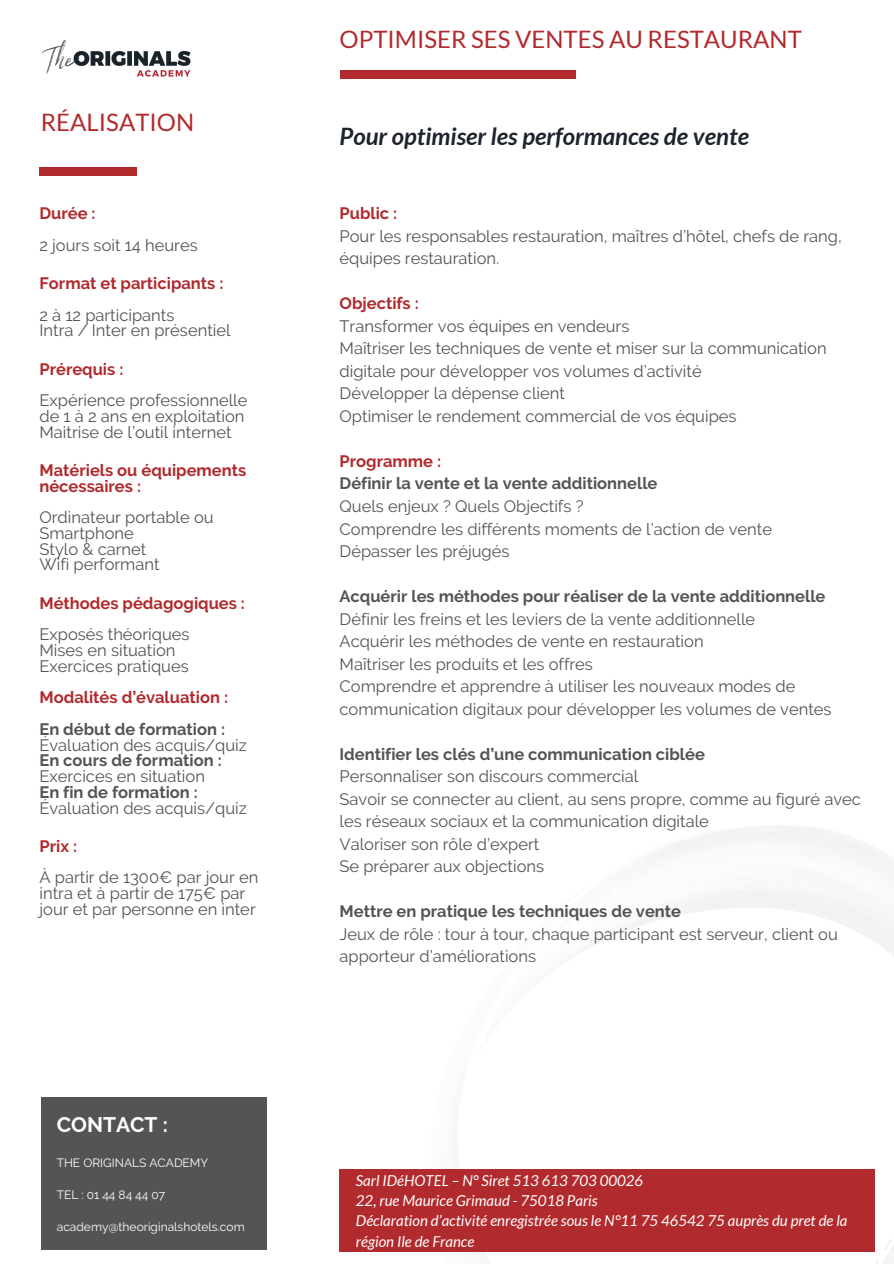
<style>
.page{position:relative;width:894px;height:1264px;background:#fff}
.page>*{position:absolute;margin:0;border:0;box-sizing:border-box;transform-origin:0 0}
.t1{font:24px "Lato";color:#b12a2d}
.t2{font:italic 700 24px "Lato";color:#1d242c}
.t3{font:700 21px "Raleway";color:#fff}
.t4{font:16.5px/22.5px "Raleway";color:#545454}
.t5{font:700 16.5px/31.5px "Raleway";color:#b12a2d}
.t6{font:italic 15px/20.2px "Lato";color:#fff}
.t7{font:12px "Raleway";color:#fff}
.s1{font-weight:400;color:#545454}
.s2{color:#545454}
.s3{font-weight:700}
.s4{font-weight:700;color:#b12a2d}
</style>
<div class="page">
<div style="left:339px;top:70px;width:236px;height:8px;background:#b12a2d"></div>
<img style="left:376px;top:826px;width:517px;height:437px">
<div style="left:39px;top:167px;width:98px;height:8px;background:#b12a2d"></div>
<img style="left:41px;top:40px;width:150px;height:37px">
<div style="left:339px;top:1169px;width:535px;height:82px;background:#b12a2d"></div>
<div style="left:41px;top:1096px;width:225px;height:153px;background:#545454"></div>
<h5 class="t1" style="left:41px;top:107px;width:155px">RÉALISATION</h5>
<h4 class="t5" style="left:39px;top:198px;width:58px">Durée :</h4>
<h5 class="t4" style="left:39px;top:234px;width:160px">2 jours soit 14 heures</h5>
<h4 class="t5" style="left:39px;top:267px;width:185px">Format et participants :</h4>
<h5 class="t4" style="left:39px;top:307px;width:193px;line-height:15.8px">2 à 12 participants<br>Intra / Inter en présentiel</h5>
<h4 class="t5" style="left:39px;top:353px;width:85px">Prérequis :</h4>
<h5 class="t4" style="left:39px;top:392px;width:209px;line-height:15.8px">Expérience professionnelle de 1 à 2 ans en exploitation<br>Maitrise de l’outil internet</h5>
<h3 class="t5" style="left:39px;top:462px;width:208px;line-height:15.8px">Matériels ou équipements nécessaires :</h3>
<h6 class="t4" style="left:39px;top:509px;width:176px;line-height:15.8px">Ordinateur portable ou<br>Smartphone<br>Stylo &amp; carnet<br>Wifi performant</h6>
<h6 class="t5" style="left:39px;top:587px;width:207px">Méthodes pédagogiques :</h6>
<p class="t4" style="left:39px;top:626px;width:151px;line-height:15.8px">Exposés théoriques<br>Mises en situation</p>
<h1 class="t5" style="left:39px;top:650px;width:190px"><span class="s1">Exercices pratiques<br></span>Modalités d’évaluation :<br><span class="s2">En début de formation :</span></h1>
<h2 class="t4" style="left:39px;top:736px;width:209px;line-height:15.8px">Évaluation des acquis/quiz<br><span class="s3">En cours de formation :<br></span>Exercices en situation<br><span class="s3">En fin de formation :<br></span>Évaluation des acquis/quiz</h2>
<h2 class="t4" style="left:39px;top:830px;width:220px;line-height:31.5px"><span class="s4">Prix :<br></span>À partir de 1300€ par jour en</h2>
<h5 class="t4" style="left:39px;top:885px;width:218px;line-height:15.8px">intra et à partir de 175€ par jour et par personne en inter</h5>
<h5 class="t3" style="left:57px;top:1112px;width:112px">CONTACT :</h5>
<h5 class="t7" style="left:57px;top:1155px;width:153px">THE ORIGINALS ACADEMY</h5>
<h5 class="t7" style="left:57px;top:1187px;width:110px">TEL : 01 44 84 44 07</h5>
<h5 class="t7" style="left:57px;top:1219px;width:189px">academy@theoriginalshotels.com</h5>
<h5 class="t1" style="left:339px;top:24px;width:463px">OPTIMISER SES VENTES AU RESTAURANT</h5>
<p class="t2" style="left:339px;top:121px;width:411px">Pour optimiser les performances de vente</p>
<h1 class="t4" style="left:339px;top:202px;width:503px"><span class="s4">Public :<br></span>Pour les responsables restauration, maîtres d’hôtel, chefs de rang, équipes restauration.</h1>
<h4 class="t4" style="left:339px;top:292px;width:488px"><span class="s4">Objectifs :<br></span>Transformer vos équipes en vendeurs<br>Maîtriser les techniques de vente et miser sur la communication digitale pour développer vos volumes d’activité<br>Développer la dépense client<br>Optimiser le rendement commercial de vos équipes</h4>
<h5 class="t4" style="left:339px;top:450px;width:434px"><span class="s4">Programme :<br></span><span class="s3">Définir la vente et la vente additionnelle<br></span>Quels enjeux ? Quels Objectifs ?<br>Comprendre les différents moments de l’action de vente Dépasser les préjugés</h5>
<h4 class="t4" style="left:339px;top:585px;width:493px"><span class="s3">Acquérir les méthodes pour réaliser de la vente additionnelle </span>Définir les freins et les leviers de la vente additionnelle<br>Acquérir les méthodes de vente en restauration<br>Maîtriser les produits et les offres<br>Comprendre et apprendre à utiliser les nouveaux modes de communication digitaux pour développer les volumes de ventes</h4>
<h5 class="t4" style="left:339px;top:742px;width:523px"><span class="s3">Identifier les clés d’une communication ciblée<br></span>Personnaliser son discours commercial<br>Savoir se connecter au client, au sens propre, comme au figuré avec les réseaux sociaux et la communication digitale<br>Valoriser son rôle d’expert<br>Se préparer aux objections</h5>
<h4 class="t4" style="left:339px;top:900px;width:499px"><span class="s3">Mettre en pratique les techniques de vente<br></span>Jeux de rôle : tour à tour, chaque participant est serveur, client ou apporteur d’améliorations</h4>
<h5 class="t6" style="left:356px;top:1169px;width:493px">Sarl IDéHOTEL – N° Siret 513 613 703 00026<br>22, rue Maurice Grimaud - 75018 Paris<br>Déclaration d’activité enregistrée sous le N°11 75 46542 75 auprès du pret de la région Ile de France</h5>
</div>
